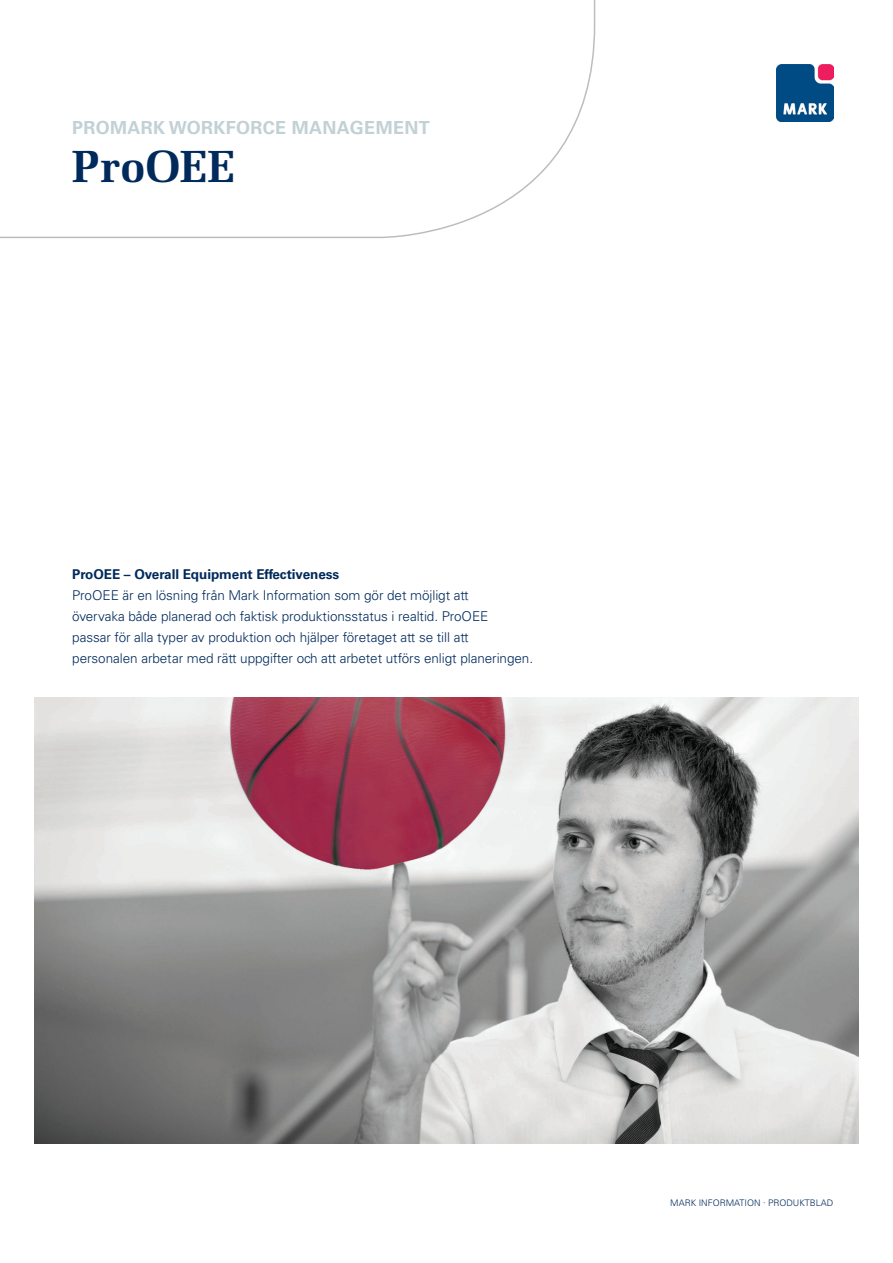
<style>
.page{position:relative;width:893px;height:1263px;background:#fff}
.page>*{position:absolute;margin:0;border:0;box-sizing:border-box;transform-origin:0 0}
.Copy{font:700 45px "Melior LT Std";letter-spacing:.005em;color:#002a5b}
.Copy-2{font:700 18px "Univers LT Std";letter-spacing:.02em;color:#c2d1d5}
.Copy-3{font:300 13.5px "Univers LT Std";letter-spacing:-.005em;color:#002a5b}
.Copy-4{font:700 13.5px "Univers LT Std";letter-spacing:-.005em;color:#002a5b}
.Quotes_fed{font:300 9px "Univers LT Std";color:#002a5b}
</style>
<div class="page">
<svg style="left:0;top:0;width:595px;height:238px"></svg>
<img style="left:776px;top:65px;width:57px;height:57px">
<img style="left:34px;top:697px;width:825px;height:447px">
<p class="Copy-2" style="left:72px;top:117px;width:359px">PROMARK WORKFORCE MANAGEMENT</p>
<p class="Copy" style="left:72px;top:139px;width:164px">ProOEE</p>
<p class="Copy-4" style="left:72px;top:567px;width:268px">ProOEE – Overall Equipment Effectiveness</p>
<p class="Copy-3" style="left:72px;top:587px;width:398px">ProOEE är en lösning från Mark Information som gör det möjligt att</p>
<p class="Copy-3" style="left:72px;top:608px;width:418px">övervaka både planerad och faktisk produktionsstatus i realtid. ProOEE</p>
<p class="Copy-3" style="left:72px;top:629px;width:398px">passar för alla typer av produktion och hjälper företaget att se till att</p>
<p class="Copy-3" style="left:72px;top:650px;width:462px">personalen arbetar med rätt uppgifter och att arbetet utförs enligt planeringen.</p>
<p class="Quotes_fed" style="left:670px;top:1197px;width:165px">MARK INFORMATION · PRODUKTBLAD</p>
</div>
